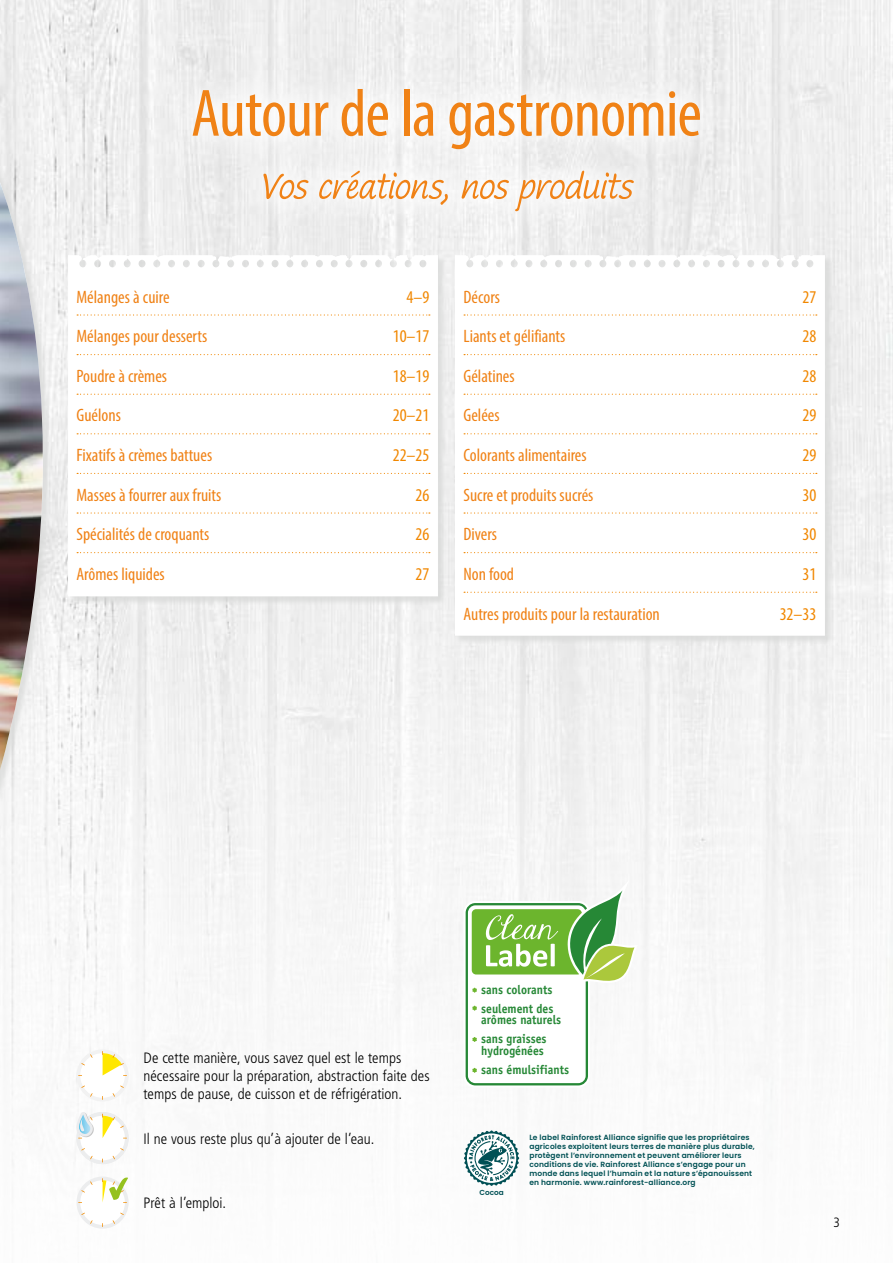
<style>
.page{position:relative;width:893px;height:1263px;background:#fff}
.page>*{position:absolute;margin:0;border:0;box-sizing:border-box;transform-origin:0 0}
.t1{font:condensed 67.5px "Myriad Pro";letter-spacing:-.015em;color:#f08216}
.t2{font:italic 52.5px "Bradley Texting Pro";letter-spacing:-.01em;color:#f08216}
.t3{font:condensed 18px "Myriad Pro";color:#f08216}
.t4{font:condensed 18px "Myriad Pro";color:#f18700}
.t5{font:300 condensed 15px/18px "Frutiger LT Pro";color:#000}
.t6{font:300 condensed 13.5px "Frutiger LT Pro";color:#000}
.t7{font:700 12.75px/18.6px "Officina Sans";color:#268836;scale:.92 1}
.t8{font:600 7.5px/9px "Poppins";letter-spacing:.02em;color:#005054}
.t9{font:600 7.35px "Poppins";color:#015055}
</style>
<div class="page">
<img style="left:105px;top:0;width:788px;height:1164px">
<div style="left:164px;top:59px;width:565px;height:180px;background:#f1f1f1"></div>
<svg style="left:105px;top:1051px;width:22px;height:49px"></svg>
<svg style="left:105px;top:1112px;width:22px;height:50px"></svg>
<svg style="left:105px;top:1177px;width:23px;height:50px"></svg>
<svg style="left:0;top:0;width:105px;height:1229px;fill:#f6f6f6"></svg>
<img style="left:0;top:182px;width:45px;height:588px">
<svg style="left:463px;top:878px;width:175px;height:212px"></svg>
<svg style="left:463px;top:1130px;width:57px;height:56px"></svg>
<div style="left:455px;top:256px;width:378px;height:388px;background:#e1e1e1"></div>
<div style="left:455px;top:255px;width:370px;height:381px;background:#fff"></div>
<svg style="left:464px;top:314px;width:353px;height:2px"></svg>
<svg style="left:464px;top:354px;width:353px;height:1px"></svg>
<svg style="left:464px;top:394px;width:353px;height:1px"></svg>
<svg style="left:464px;top:433px;width:353px;height:1px"></svg>
<svg style="left:464px;top:473px;width:353px;height:1px"></svg>
<svg style="left:464px;top:512px;width:353px;height:2px"></svg>
<svg style="left:464px;top:552px;width:353px;height:1px"></svg>
<svg style="left:464px;top:592px;width:353px;height:1px"></svg>
<div style="left:68px;top:256px;width:378px;height:349px;background:#e2e3e2"></div>
<div style="left:68px;top:255px;width:370px;height:341px;background:#fff"></div>
<svg style="left:77px;top:314px;width:353px;height:2px"></svg>
<svg style="left:77px;top:354px;width:353px;height:1px"></svg>
<svg style="left:77px;top:394px;width:353px;height:1px"></svg>
<svg style="left:77px;top:433px;width:353px;height:1px"></svg>
<svg style="left:77px;top:473px;width:353px;height:1px"></svg>
<svg style="left:77px;top:512px;width:353px;height:2px"></svg>
<svg style="left:77px;top:552px;width:353px;height:1px"></svg>
<h1 class="t1" style="left:191px;top:73px;width:512px">Autour de la gastronomie</h1>
<h2 class="t2" style="left:260px;top:161px;width:375px">Vos créations, nos produits</h2>
<h3 class="t3" style="left:77px;top:286px;width:95px">Mélanges à cuire</h3>
<h3 class="t4" style="left:407px;top:286px;width:24px">4–9</h3>
<h3 class="t3" style="left:77px;top:325px;width:132px">Mélanges pour desserts</h3>
<h3 class="t4" style="left:393px;top:325px;width:38px">10–17</h3>
<h3 class="t3" style="left:77px;top:365px;width:92px">Poudre à crèmes</h3>
<h3 class="t4" style="left:393px;top:365px;width:38px">18–19</h3>
<h3 class="t3" style="left:77px;top:405px;width:46px">Guélons</h3>
<h3 class="t4" style="left:393px;top:405px;width:38px">20–21</h3>
<h3 class="t3" style="left:77px;top:444px;width:137px">Fixatifs à crèmes battues</h3>
<h3 class="t4" style="left:393px;top:444px;width:38px">22–25</h3>
<h3 class="t3" style="left:77px;top:484px;width:146px">Masses à fourrer aux fruits</h3>
<h3 class="t4" style="left:416px;top:484px;width:15px">26</h3>
<h3 class="t3" style="left:77px;top:523px;width:134px">Spécialités de croquants</h3>
<h3 class="t4" style="left:416px;top:523px;width:15px">26</h3>
<h3 class="t3" style="left:77px;top:563px;width:90px">Arômes liquides</h3>
<h3 class="t4" style="left:416px;top:563px;width:15px">27</h3>
<h3 class="t3" style="left:463px;top:286px;width:38px">Décors</h3>
<h3 class="t4" style="left:803px;top:286px;width:15px">27</h3>
<h3 class="t3" style="left:463px;top:325px;width:103px">Liants et gélifiants</h3>
<h3 class="t4" style="left:803px;top:325px;width:15px">28</h3>
<h3 class="t3" style="left:463px;top:365px;width:53px">Gélatines</h3>
<h3 class="t4" style="left:803px;top:365px;width:15px">28</h3>
<h3 class="t3" style="left:463px;top:405px;width:38px">Gelées</h3>
<h3 class="t4" style="left:803px;top:405px;width:15px">29</h3>
<h3 class="t3" style="left:463px;top:444px;width:125px">Colorants alimentaires</h3>
<h3 class="t4" style="left:803px;top:444px;width:15px">29</h3>
<h3 class="t3" style="left:463px;top:484px;width:131px">Sucre et produits sucrés</h3>
<h3 class="t4" style="left:803px;top:484px;width:15px">30</h3>
<h3 class="t3" style="left:463px;top:523px;width:35px">Divers</h3>
<h3 class="t4" style="left:803px;top:523px;width:15px">30</h3>
<h3 class="t3" style="left:463px;top:563px;width:52px">Non food</h3>
<h3 class="t4" style="left:803px;top:563px;width:15px">31</h3>
<h3 class="t3" style="left:463px;top:603px;width:198px">Autres produits pour la restauration</h3>
<h3 class="t4" style="left:780px;top:603px;width:38px">32–33</h3>
<h3 class="t5" style="left:144px;top:1049px;width:288px">De cette manière, vous savez quel est le temps nécessaire pour la préparation, abstraction faite des temps de pause, de cuisson et de réfrigération.</h3>
<h3 class="t5" style="left:144px;top:1130px;width:232px">Il ne vous reste plus qu’à ajouter de l’eau.</h3>
<h3 class="t5" style="left:144px;top:1194px;width:84px">Prêt à l’emploi.</h3>
<h3 class="t7" style="left:481px;top:980px;width:80px">sans colorants seulement des</h3>
<h3 class="t7" style="left:481px;top:1009px;width:88px;line-height:19.5px">arômes naturels sans graisses</h3>
<h3 class="t7" style="left:481px;top:1041px;width:97px">hydrogénées<br>sans émulsifiants</h3>
<p class="t9" style="left:480px;top:1187px;width:26px">Cocoa</p>
<p class="t8" style="left:529px;top:1132px;width:227px">Le label Rainforest Alliance signifie que les propriétaires agricoles exploitent leurs terres de manière plus durable, protègent l’environnement et peuvent améliorer leurs conditions de vie. Rainforest Alliance s’engage pour un monde dans lequel l’humain et la nature s’épanouissent en harmonie. www.rainforest-alliance.org</p>
<h3 class="t6" style="left:833px;top:1215px;width:8px">3</h3>
</div>
